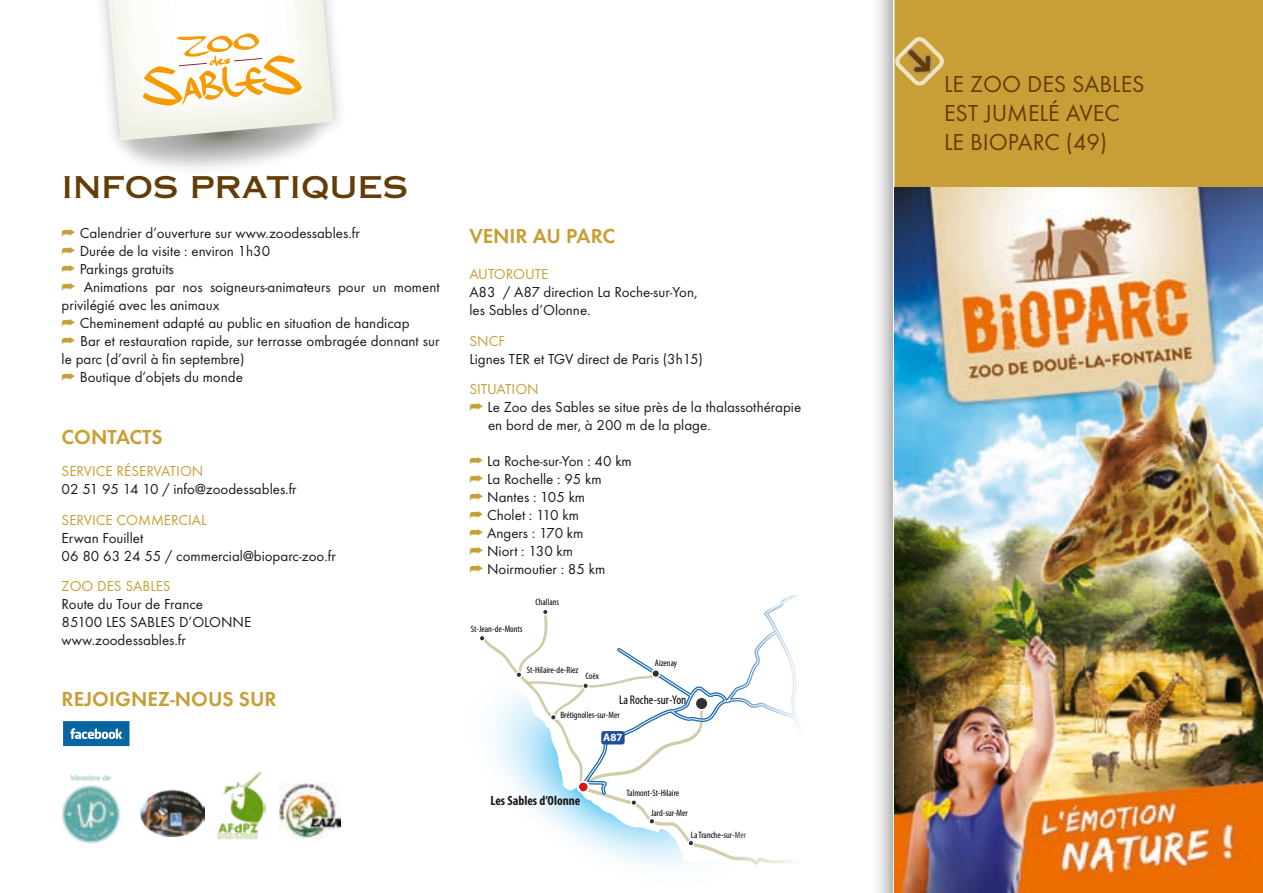
<style>
.page{position:relative;width:1263px;height:893px;background:#fff}
.page>*{position:absolute;margin:0;border:0;box-sizing:border-box;transform-origin:0 0}
.t1{font:30px "Copperplate Thirty One AB";color:#623d08}
.t2{font:24px "Futura T";color:#623d08}
.t3{font:600 21px "Futura T";color:#c89f36}
.t4{font:15px/18px "Futura T";color:#1b1819}
.t5{font:15px "Futura T";color:#c89f36}
.t6{font:700 condensed 13.35px "Myriad Pro";color:#1b1819}
.t7{font:condensed 12.6px "Myriad Pro";color:#000100}
.t8{font:700 10.95px "Myriad Pro";color:#fff}
.t9{font:condensed 9.3px/19.4px "Myriad Pro";color:#000100}
.s1{color:#c89f36}
</style>
<div class="page">
<div style="left:870px;top:0;width:393px;height:893px;background:#1b1819;opacity:.45"></div>
<div style="left:893px;top:0;width:370px;height:893px;background:#c89f36"></div>
<img style="left:895px;top:187px;width:368px;height:706px">
<svg style="left:1256px;top:889px;width:7px;height:4px"></svg>
<div style="left:90px;top:0;width:257px;height:175px;background:#1b1819;opacity:.29"></div>
<svg style="left:108px;top:0;width:225px;height:164px"></svg>
<svg style="left:63px;top:721px;width:66px;height:25px;background:#327db1"></svg>
<img style="left:280px;top:784px;width:60px;height:55px">
<img style="left:140px;top:789px;width:64px;height:48px">
<img style="left:62px;top:774px;width:59px;height:70px">
<img style="left:217px;top:771px;width:48px;height:69px">
<svg style="left:543px;top:595px;width:258px;height:139px"></svg>
<svg style="left:480px;top:624px;width:290px;height:243px"></svg>
<svg style="left:891px;top:35px;width:57px;height:55px;background:#c6a657"></svg>
<p class="t1" style="left:62px;top:169px;width:348px">INFOS PRATIQUES</p>
<p class="t4" style="left:62px;top:224px;width:300px"><span class="s1">➦</span> Calendrier d’ouverture sur www.zoodessables.fr</p>
<p class="t4" style="left:62px;top:242px;width:210px"><span class="s1">➦</span> Durée de la visite : environ 1h30</p>
<p class="t4" style="left:62px;top:260px;width:114px"><span class="s1">➦</span> Parkings gratuits</p>
<p class="t4" style="left:62px;top:278px;width:379px"><span class="s1">➦</span> Animations par nos soigneurs-animateurs pour un moment privilégié avec les animaux</p>
<p class="t4" style="left:62px;top:314px;width:349px"><span class="s1">➦</span> Cheminement adapté au public en situation de handicap</p>
<p class="t4" style="left:62px;top:332px;width:379px"><span class="s1">➦</span> Bar et restauration rapide, sur terrasse ombragée donnant sur le parc (d’avril à fin septembre)</p>
<p class="t4" style="left:62px;top:368px;width:183px"><span class="s1">➦</span> Boutique d’objets du monde</p>
<p class="t3" style="left:62px;top:424px;width:103px">CONTACTS</p>
<p class="t5" style="left:62px;top:462px;width:143px">SERVICE RÉSERVATION</p>
<p class="t4" style="left:62px;top:480px;width:236px">02 51 95 14 10 / info@zoodessables.fr</p>
<p class="t5" style="left:62px;top:511px;width:146px">SERVICE COMMERCIAL</p>
<p class="t4" style="left:62px;top:528px;width:83px">Erwan Fouillet</p>
<p class="t4" style="left:62px;top:546px;width:276px">06 80 63 24 55 / commercial@bioparc-zoo.fr</p>
<p class="t5" style="left:62px;top:577px;width:111px">ZOO DES SABLES</p>
<p class="t4" style="left:62px;top:595px;width:143px">Route du Tour de France</p>
<p class="t4" style="left:62px;top:613px;width:191px">85100 LES SABLES D’OLONNE</p>
<p class="t4" style="left:62px;top:631px;width:126px">www.zoodessables.fr</p>
<p class="t3" style="left:62px;top:687px;width:216px">REJOIGNEZ-NOUS SUR</p>
<p class="t3" style="left:469px;top:223px;width:147px">VENIR AU PARC</p>
<p class="t5" style="left:469px;top:265px;width:81px">AUTOROUTE</p>
<p class="t4" style="left:469px;top:283px;width:230px">A83 / A87 direction La Roche-sur-Yon,</p>
<p class="t4" style="left:469px;top:301px;width:123px">les Sables d’Olonne.</p>
<p class="t5" style="left:469px;top:332px;width:37px">SNCF</p>
<p class="t4" style="left:469px;top:349px;width:235px">Lignes TER et TGV direct de Paris (3h15)</p>
<p class="t5" style="left:469px;top:380px;width:71px">SITUATION</p>
<p class="t4" style="left:469px;top:398px;width:333px"><span class="s1">➦</span> Le Zoo des Sables se situe près de la thalassothérapie</p>
<p class="t4" style="left:488px;top:416px;width:224px">en bord de mer, à 200 m de la plage.</p>
<p class="t4" style="left:469px;top:452px;width:164px"><span class="s1">➦</span> La Roche-sur-Yon : 40 km</p>
<p class="t4" style="left:469px;top:470px;width:134px"><span class="s1">➦</span> La Rochelle : 95 km</p>
<p class="t4" style="left:469px;top:488px;width:117px"><span class="s1">➦</span> Nantes : 105 km</p>
<p class="t4" style="left:469px;top:506px;width:111px"><span class="s1">➦</span> Cholet : 110 km</p>
<p class="t4" style="left:469px;top:524px;width:116px"><span class="s1">➦</span> Angers : 170 km</p>
<p class="t4" style="left:469px;top:542px;width:105px"><span class="s1">➦</span> Niort : 130 km</p>
<p class="t4" style="left:469px;top:560px;width:137px"><span class="s1">➦</span> Noirmoutier : 85 km</p>
<p class="t9" style="left:471px;top:619px;width:53px">St-Jean-de-Monts</p>
<p class="t9" style="left:535px;top:592px;width:25px">Challans</p>
<p class="t9" style="left:527px;top:660px;width:53px">St-Hilaire-de-Riez</p>
<p class="t9" style="left:586px;top:666px;width:15px">Coëx</p>
<p class="t9" style="left:655px;top:653px;width:24px">Aizenay</p>
<p class="t7" style="left:619px;top:692px;width:69px">La Roche-sur-Yon</p>
<p class="t9" style="left:560px;top:705px;width:61px">Brétignolles-sur-Mer</p>
<p class="t8" style="left:603px;top:731px;width:21px">A87</p>
<p class="t6" style="left:490px;top:793px;width:92px">Les Sables d’Olonne</p>
<p class="t9" style="left:651px;top:783px;width:38px;text-indent:-25px">Talmont-St-Hilaire<br>Jard-sur-Mer</p>
<p class="t9" style="left:691px;top:825px;width:57px">La Tranche-sur-Mer</p>
<p class="t2" style="left:944px;top:70px;width:202px">LE ZOO DES SABLES</p>
<p class="t2" style="left:944px;top:99px;width:177px">EST JUMELÉ AVEC</p>
<p class="t2" style="left:944px;top:128px;width:165px">LE BIOPARC (49)</p>
</div>
